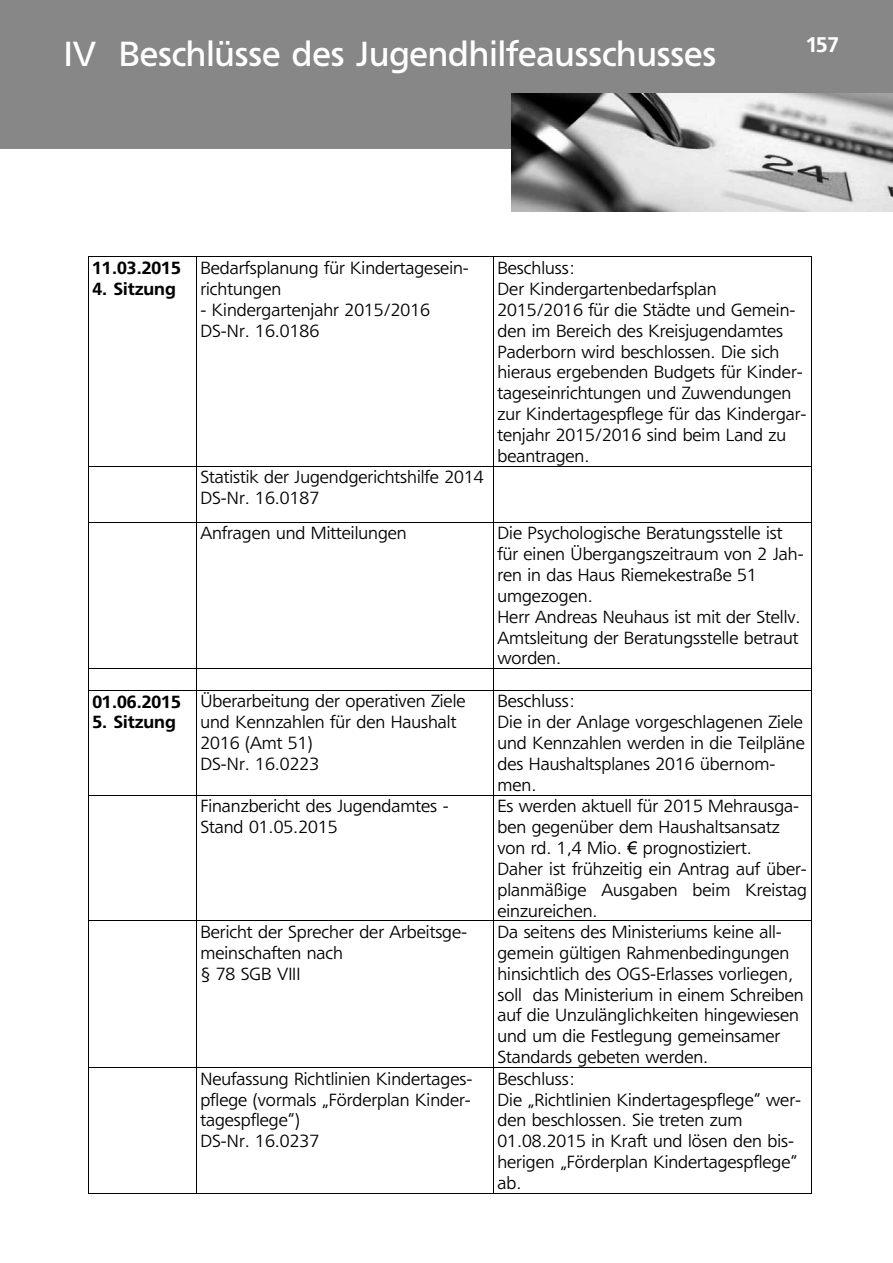
<style>
.page{position:relative;width:893px;height:1263px;background:#fff}
.page>*{position:absolute;margin:0;border:0;box-sizing:border-box;transform-origin:0 0}
.t1{font:34.5px "Freeborn SB";color:#fff}
.t2{font:500 21px "Freeborn SB";color:#fff}
.t3{font:300 17.4px/20.9px "Freeborn SB";color:#000}
.t4{font:500 17.4px "Freeborn SB";color:#000}
.s1{font-family:"Arial";font-weight:400}
</style>
<div class="page">
<div style="left:1px;top:0;width:892px;height:149px;background:#878787"></div>
<hr style="left:0;top:0;width:1px;height:149px;background:#878787">
<img style="left:511px;top:94px;width:382px;height:118px">
<hr style="left:88px;top:257px;width:724px;height:1px;background:#000">
<hr style="left:88px;top:257px;width:1px;height:209px;background:#000">
<hr style="left:196px;top:257px;width:1px;height:209px;background:#000">
<hr style="left:493px;top:257px;width:1px;height:209px;background:#000">
<hr style="left:811px;top:257px;width:1px;height:209px;background:#000">
<hr style="left:88px;top:466px;width:724px;height:1px;background:#000">
<hr style="left:88px;top:466px;width:1px;height:56px;background:#000">
<hr style="left:196px;top:466px;width:1px;height:56px;background:#000">
<hr style="left:493px;top:466px;width:1px;height:56px;background:#000">
<hr style="left:811px;top:466px;width:1px;height:56px;background:#000">
<hr style="left:88px;top:522px;width:724px;height:1px;background:#000">
<hr style="left:88px;top:522px;width:1px;height:146px;background:#000">
<hr style="left:196px;top:522px;width:1px;height:146px;background:#000">
<hr style="left:493px;top:522px;width:1px;height:146px;background:#000">
<hr style="left:811px;top:522px;width:1px;height:146px;background:#000">
<hr style="left:88px;top:668px;width:724px;height:1px;background:#000">
<svg style="left:88px;top:669px;width:1px;height:21px"></svg>
<svg style="left:196px;top:669px;width:1px;height:21px"></svg>
<svg style="left:493px;top:669px;width:1px;height:21px"></svg>
<svg style="left:811px;top:669px;width:1px;height:21px"></svg>
<hr style="left:88px;top:690px;width:724px;height:1px;background:#000">
<hr style="left:88px;top:690px;width:1px;height:105px;background:#000">
<hr style="left:196px;top:690px;width:1px;height:105px;background:#000">
<hr style="left:493px;top:690px;width:1px;height:105px;background:#000">
<hr style="left:811px;top:690px;width:1px;height:105px;background:#000">
<hr style="left:88px;top:795px;width:724px;height:1px;background:#000">
<hr style="left:88px;top:795px;width:1px;height:125px;background:#000">
<hr style="left:196px;top:795px;width:1px;height:125px;background:#000">
<hr style="left:493px;top:795px;width:1px;height:125px;background:#000">
<hr style="left:811px;top:795px;width:1px;height:125px;background:#000">
<hr style="left:88px;top:920px;width:724px;height:1px;background:#000">
<hr style="left:88px;top:921px;width:1px;height:146px;background:#000">
<hr style="left:196px;top:921px;width:1px;height:146px;background:#000">
<hr style="left:493px;top:921px;width:1px;height:146px;background:#000">
<hr style="left:811px;top:921px;width:1px;height:146px;background:#000">
<hr style="left:88px;top:1067px;width:724px;height:1px;background:#000">
<hr style="left:88px;top:1068px;width:1px;height:125px;background:#000">
<hr style="left:196px;top:1068px;width:1px;height:125px;background:#000">
<hr style="left:493px;top:1068px;width:1px;height:125px;background:#000">
<hr style="left:811px;top:1068px;width:1px;height:125px;background:#000">
<hr style="left:88px;top:1193px;width:724px;height:1px;background:#000">
<h1 class="t1" style="left:64px;top:35px;width:654px">IV Beschlüsse des Jugendhilfeausschusses</h1>
<p class="t2" style="left:806px;top:33px;width:34px">157</p>
<p class="t4" style="left:92px;top:258px;width:90px">11.03.2015</p>
<p class="t4" style="left:92px;top:279px;width:85px">4. Sitzung</p>
<p class="t4" style="left:92px;top:691px;width:90px">01.06.2015</p>
<p class="t4" style="left:92px;top:712px;width:85px">5. Sitzung</p>
<p class="t3" style="left:200px;top:258px;width:270px">Bedarfsplanung für Kindertagesein&shy;richtungen</p>
<p class="t3" style="left:200px;top:299px;width:231px">- Kindergartenjahr 2015/2016<br>DS-Nr. 16.0186</p>
<p class="t3" style="left:497px;top:258px;width:311px">Beschluss:<br>Der Kindergartenbedarfsplan<br>2015/2016 für die Städte und Gemein&shy;den im Bereich des Kreisjugendamtes<br>Paderborn wird beschlossen. Die sich hieraus ergebenden Budgets für Kinder&shy;tageseinrichtungen und Zuwendungen zur Kindertagespflege für das Kindergar&shy;tenjahr 2015/2016 sind beim Land zu beantragen.</p>
<p class="t3" style="left:200px;top:467px;width:285px">Statistik der Jugendgerichtshilfe 2014<br>DS-Nr. 16.0187</p>
<p class="t3" style="left:200px;top:523px;width:208px">Anfragen und Mitteilungen</p>
<p class="t3" style="left:497px;top:523px;width:308px">Die Psychologische Beratungsstelle ist für einen Übergangszeitraum von 2 Jah&shy;ren in das Haus Riemekestraße 51 umgezogen.<br>Herr Andreas Neuhaus ist mit der Stellv.<br>Amtsleitung der Beratungsstelle betraut worden.</p>
<p class="t3" style="left:200px;top:691px;width:267px">Überarbeitung der operativen Ziele und Kennzahlen für den Haushalt<br>2016 (Amt 51)<br>DS-Nr. 16.0223</p>
<p class="t3" style="left:497px;top:691px;width:309px">Beschluss:<br>Die in der Anlage vorgeschlagenen Ziele und Kennzahlen werden in die Teilpläne des Haushaltsplanes 2016 übernom&shy;men.</p>
<p class="t3" style="left:200px;top:796px;width:250px">Finanzbericht des Jugendamtes -<br>Stand 01.05.2015</p>
<p class="t3" style="left:497px;top:796px;width:311px">Es werden aktuell für 2015 Mehrausga&shy;ben gegenüber dem Haushaltsansatz von rd. 1,4 Mio. <span class="s1">€</span> prognostiziert.<br>Daher ist frühzeitig ein Antrag auf über&shy;planmäßige Ausgaben beim Kreistag einzureichen.</p>
<p class="t3" style="left:200px;top:922px;width:268px">Bericht der Sprecher der Arbeitsge&shy;meinschaften nach<br>§ 78 SGB VIII</p>
<p class="t3" style="left:497px;top:922px;width:308px">Da seitens des Ministeriums keine all&shy;gemein gültigen Rahmenbedingungen hinsichtlich des OGS-Erlasses vorliegen, soll das Ministerium in einem Schreiben auf die Unzulänglichkeiten hingewiesen und um die Festlegung gemeinsamer Standards gebeten werden.</p>
<p class="t3" style="left:200px;top:1068px;width:273px">Neufassung Richtlinien Kindertages&shy;pflege (vormals „Förderplan Kinder&shy;tagespflege“)<br>DS-Nr. 16.0237</p>
<p class="t3" style="left:497px;top:1068px;width:305px">Beschluss:<br>Die „Richtlinien Kindertagespflege“ wer&shy;den beschlossen. Sie treten zum<br>01.08.2015 in Kraft und lösen den bis&shy;herigen „Förderplan Kindertagespflege“ ab.</p>
</div>
